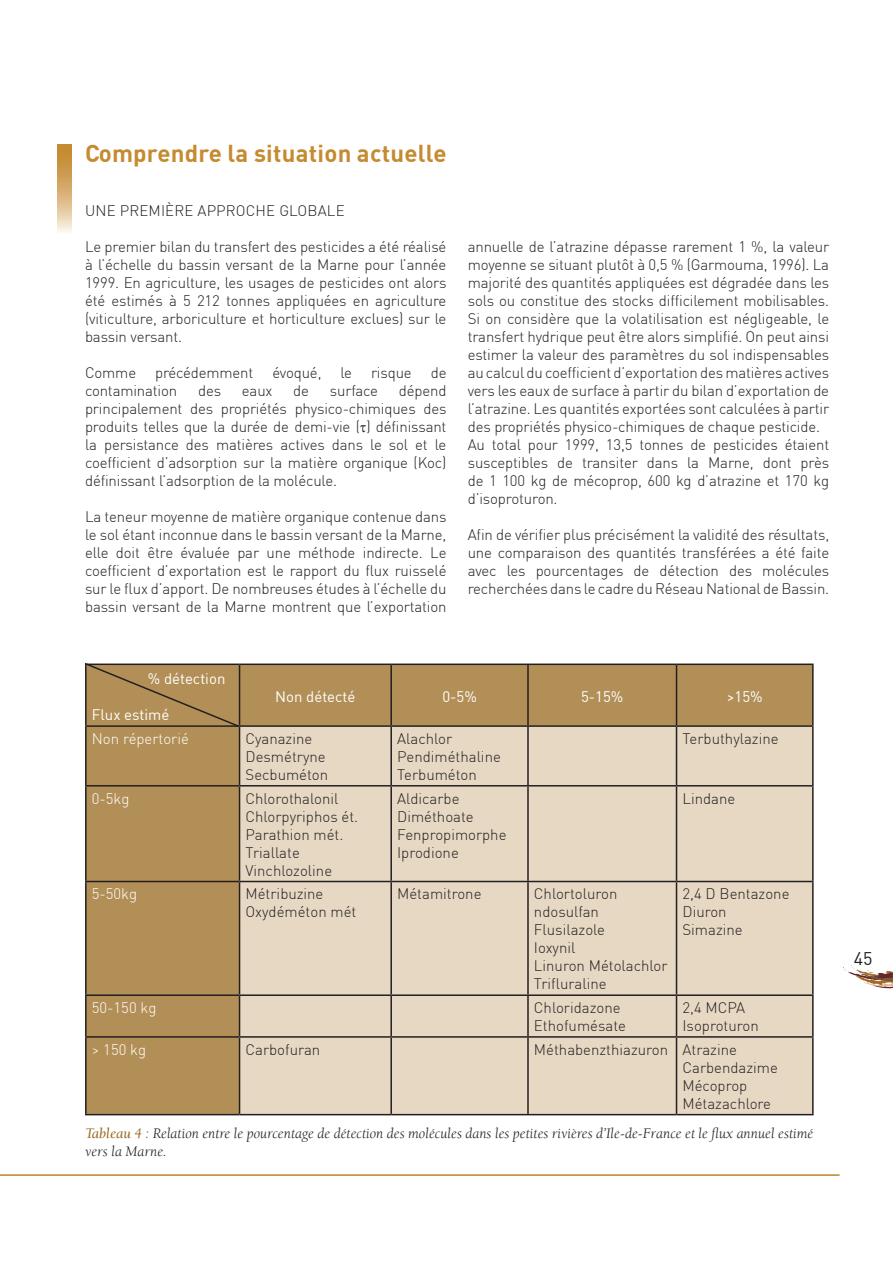
<style>
.page{position:relative;width:893px;height:1263px;background:#fff}
.page>*{position:absolute;margin:0;border:0;box-sizing:border-box;transform-origin:0 0}
.t1{font:700 24px "DIN";letter-spacing:.01em;color:#c48b30}
.t2{font:18px "DIN";color:#231f20}
.t3{font:300 15px/18px "DIN";letter-spacing:-.01em;color:#231f20}
.t4{font:italic 15px/18px "Berkeley Std";color:#231f20}
.t5{font:15px "DIN";color:#fff}
.t6{font:300 15px "DIN";color:#fff}
.s1{color:#946a20}
</style>
<div class="page">
<hr style="left:0;top:1174px;width:839px;height:2px;background:#c48b30">
<svg style="left:843px;top:965px;width:50px;height:23px"></svg>
<svg style="left:57px;top:145px;width:15px;height:87px"></svg>
<div style="left:87px;top:665px;width:725px;height:449px;background:#b28f57"></div>
<div style="left:240px;top:727px;width:572px;height:387px;background:#e6d8c3"></div>
<hr style="left:85px;top:727px;width:2px;height:58px;background:#231f20">
<hr style="left:239px;top:727px;width:1px;height:58px;background:#231f20">
<hr style="left:390px;top:727px;width:2px;height:58px;background:#231f20">
<hr style="left:527px;top:727px;width:2px;height:58px;background:#231f20">
<hr style="left:676px;top:727px;width:1px;height:58px;background:#231f20">
<hr style="left:812px;top:727px;width:2px;height:58px;background:#231f20">
<hr style="left:85px;top:785px;width:155px;height:1px;background:#231f20">
<hr style="left:85px;top:786px;width:2px;height:95px;background:#231f20">
<hr style="left:240px;top:785px;width:151px;height:1px;background:#231f20">
<hr style="left:239px;top:786px;width:1px;height:95px;background:#231f20">
<hr style="left:391px;top:785px;width:137px;height:1px;background:#231f20">
<hr style="left:390px;top:786px;width:2px;height:95px;background:#231f20">
<hr style="left:528px;top:785px;width:148px;height:1px;background:#231f20">
<hr style="left:527px;top:786px;width:2px;height:95px;background:#231f20">
<hr style="left:676px;top:785px;width:138px;height:1px;background:#231f20">
<hr style="left:676px;top:786px;width:1px;height:95px;background:#231f20">
<hr style="left:812px;top:786px;width:2px;height:95px;background:#231f20">
<hr style="left:85px;top:881px;width:155px;height:1px;background:#231f20">
<hr style="left:85px;top:882px;width:2px;height:112px;background:#231f20">
<hr style="left:240px;top:881px;width:151px;height:1px;background:#231f20">
<hr style="left:239px;top:882px;width:1px;height:112px;background:#231f20">
<hr style="left:391px;top:881px;width:137px;height:1px;background:#231f20">
<hr style="left:390px;top:882px;width:2px;height:112px;background:#231f20">
<hr style="left:528px;top:881px;width:148px;height:1px;background:#231f20">
<hr style="left:527px;top:882px;width:2px;height:112px;background:#231f20">
<hr style="left:676px;top:881px;width:138px;height:1px;background:#231f20">
<hr style="left:676px;top:882px;width:1px;height:112px;background:#231f20">
<hr style="left:812px;top:882px;width:2px;height:112px;background:#231f20">
<hr style="left:85px;top:994px;width:155px;height:2px;background:#231f20">
<hr style="left:85px;top:996px;width:2px;height:40px;background:#231f20">
<hr style="left:240px;top:994px;width:151px;height:2px;background:#231f20">
<hr style="left:239px;top:996px;width:1px;height:40px;background:#231f20">
<hr style="left:391px;top:994px;width:137px;height:2px;background:#231f20">
<hr style="left:390px;top:996px;width:2px;height:40px;background:#231f20">
<hr style="left:528px;top:994px;width:148px;height:2px;background:#231f20">
<hr style="left:527px;top:996px;width:2px;height:40px;background:#231f20">
<hr style="left:676px;top:994px;width:138px;height:2px;background:#231f20">
<hr style="left:676px;top:996px;width:1px;height:40px;background:#231f20">
<hr style="left:812px;top:996px;width:2px;height:40px;background:#231f20">
<hr style="left:85px;top:1036px;width:155px;height:2px;background:#231f20">
<hr style="left:85px;top:1038px;width:2px;height:76px;background:#231f20">
<hr style="left:240px;top:1036px;width:151px;height:2px;background:#231f20">
<hr style="left:239px;top:1038px;width:1px;height:76px;background:#231f20">
<hr style="left:391px;top:1036px;width:137px;height:2px;background:#231f20">
<hr style="left:390px;top:1038px;width:2px;height:76px;background:#231f20">
<hr style="left:528px;top:1036px;width:148px;height:2px;background:#231f20">
<hr style="left:527px;top:1038px;width:2px;height:76px;background:#231f20">
<hr style="left:676px;top:1036px;width:138px;height:2px;background:#231f20">
<hr style="left:676px;top:1038px;width:1px;height:76px;background:#231f20">
<hr style="left:812px;top:1038px;width:2px;height:76px;background:#231f20">
<hr style="left:85px;top:1114px;width:155px;height:1px;background:#231f20">
<hr style="left:240px;top:1114px;width:151px;height:1px;background:#231f20">
<hr style="left:391px;top:1114px;width:137px;height:1px;background:#231f20">
<hr style="left:528px;top:1114px;width:148px;height:1px;background:#231f20">
<hr style="left:676px;top:1114px;width:138px;height:1px;background:#231f20">
<hr style="left:240px;top:663px;width:151px;height:2px;background:#231f20">
<hr style="left:391px;top:663px;width:137px;height:2px;background:#231f20">
<hr style="left:390px;top:665px;width:2px;height:60px;background:#231f20">
<hr style="left:528px;top:663px;width:148px;height:2px;background:#231f20">
<hr style="left:527px;top:665px;width:2px;height:60px;background:#231f20">
<hr style="left:676px;top:663px;width:138px;height:2px;background:#231f20">
<hr style="left:676px;top:665px;width:1px;height:60px;background:#231f20">
<hr style="left:812px;top:665px;width:2px;height:60px;background:#231f20">
<hr style="left:240px;top:725px;width:151px;height:2px;background:#231f20">
<hr style="left:391px;top:725px;width:137px;height:2px;background:#231f20">
<hr style="left:528px;top:725px;width:148px;height:2px;background:#231f20">
<hr style="left:676px;top:725px;width:138px;height:2px;background:#231f20">
<svg style="left:84px;top:663px;width:157px;height:65px;background:#a68654"></svg>
<h1 class="t1" style="left:85px;top:138px;width:363px">Comprendre la situation actuelle</h1>
<p class="t3" style="left:85px;top:201px;width:45px">Une premi</p>
<p class="t3" style="left:165px;top:201px;width:36px">ère approche</p>
<p class="t3" style="left:279px;top:201px;width:4px">globale</p>
<p class="t3" style="left:85px;top:237px;width:363px;text-align:justify">Le premier bilan du transfert des pesticides a été réalisé à l’échelle du bassin versant de la Marne pour l’année 1999. En agriculture, les usages de pesticides ont alors été estimés à 5 212 tonnes appliquées en agriculture (viticulture, arboriculture et horticulture exclues) sur le bassin versant.</p>
<p class="t3" style="left:85px;top:363px;width:53px">Comme</p>
<p class="t3" style="left:155px;top:363px;width:100px">précédemment</p>
<p class="t3" style="left:272px;top:363px;width:51px">évoqué,</p>
<p class="t3" style="left:340px;top:363px;width:13px">le</p>
<p class="t3" style="left:371px;top:363px;width:42px">risque</p>
<p class="t3" style="left:431px;top:363px;width:17px">de</p>
<p class="t3" style="left:85px;top:381px;width:94px">contamination</p>
<p class="t3" style="left:198px;top:381px;width:25px">des</p>
<p class="t3" style="left:242px;top:381px;width:32px">eaux</p>
<p class="t3" style="left:293px;top:381px;width:17px">de</p>
<p class="t3" style="left:330px;top:381px;width:50px">surface</p>
<p class="t3" style="left:85px;top:381px;width:363px;text-align:justify;text-indent:314px">dépend principalement des propriétés physico-chimiques des produits telles que la durée de demi-vie ( ) définissant la persistance des matières actives dans le sol et le coefficient d’adsorption sur la matière organique (Koc) définissant l’adsorption de la molécule.</p>
<p class="t3" style="left:85px;top:507px;width:363px;text-align:justify">La teneur moyenne de matière organique contenue dans le sol étant inconnue dans le bassin versant de la Marne, elle doit être évaluée par une méthode indirecte. Le coefficient d’exportation est le rapport du flux ruisselé sur le flux d’apport. De nombreuses études à l’échelle du bassin versant de la Marne montrent que l’exportation</p>
<p class="t3" style="left:468px;top:237px;width:363px">annuelle de l’atrazine dépasse rarement 1 %, la valeur moyenne se situant plutôt à 0,5 % (Garmouma, 1996). La majorité des quantités appliquées est dégradée dans les sols ou constitue des stocks difficilement mobilisables.<br>Si on considère que la volatilisation est négligeable, le transfert hydrique peut être alors simplifié. On peut ainsi estimer la valeur des paramètres du sol indispensables au calcul du coefficient d’exportation des matières actives vers les eaux de surface à partir du bilan d’exportation de l’atrazine. Les quantités exportées sont calculées à partir des propriétés physico-chimiques de chaque pesticide.<br>Au total pour 1999, 13,5 tonnes de pesticides étaient susceptibles de transiter dans la Marne, dont près de 1 100 kg de mécoprop, 600 kg d’atrazine et 170 kg d’isoproturon.</p>
<p class="t3" style="left:468px;top:525px;width:363px;text-align:justify">Afin de vérifier plus précisément la validité des résultats, une comparaison des quantités transférées a été faite avec les pourcentages de détection des molécules recherchées dans le cadre du Réseau National de Bassin.</p>
<p class="t5" style="left:148px;top:669px;width:79px">% détection</p>
<p class="t5" style="left:92px;top:705px;width:79px">Flux estimé</p>
<p class="t5" style="left:275px;top:687px;width:82px">Non détecté</p>
<p class="t5" style="left:442px;top:687px;width:36px">0-5%</p>
<p class="t5" style="left:581px;top:687px;width:44px">5-15%</p>
<p class="t5" style="left:727px;top:687px;width:37px">&gt;15%</p>
<p class="t6" style="left:92px;top:729px;width:99px">Non répertorié</p>
<p class="t3" style="left:246px;top:729px;width:84px">Cyanazine<br>Desmétryne<br>Secbuméton</p>
<p class="t3" style="left:397px;top:729px;width:105px">Alachlor<br>Pendiméthaline<br>Terbuméton</p>
<p class="t3" style="left:682px;top:729px;width:98px">Terbuthylazine</p>
<p class="t6" style="left:92px;top:789px;width:39px">0-5kg</p>
<p class="t3" style="left:246px;top:789px;width:114px">Chlorothalonil<br>Chlorpyriphos ét.<br>Parathion mét.<br>Triallate<br>Vinchlozoline</p>
<p class="t3" style="left:397px;top:789px;width:111px">Aldicarbe<br>Diméthoate<br>Fenpropimorphe<br>Iprodione</p>
<p class="t3" style="left:682px;top:789px;width:54px">Lindane</p>
<p class="t6" style="left:92px;top:884px;width:47px">5-50kg</p>
<p class="t3" style="left:246px;top:885px;width:112px">Métribuzine<br>Oxydéméton mét</p>
<p class="t3" style="left:397px;top:885px;width:86px">Métamitrone</p>
<p class="t3" style="left:534px;top:885px;width:135px">Chlortoluron ndosulfan<br>Flusilazole<br>Ioxynil<br>Linuron Métolachlor<br>Trifluraline</p>
<p class="t3" style="left:682px;top:885px;width:108px">2,4 D Bentazone<br>Diuron<br>Simazine</p>
<p class="t6" style="left:92px;top:998px;width:66px">50-150 kg</p>
<p class="t3" style="left:534px;top:998px;width:94px">Chloridazone<br>Ethofumésate</p>
<p class="t3" style="left:682px;top:998px;width:78px">2,4 MCPA<br>Isoproturon</p>
<p class="t6" style="left:92px;top:1040px;width:56px">&gt; 150 kg</p>
<p class="t3" style="left:245px;top:1040px;width:76px">Carbofuran</p>
<p class="t3" style="left:682px;top:1040px;width:97px;text-indent:-149px">Méthabenzthiazuron Atrazine<br>Carbendazime<br>Mécoprop<br>Métazachlore</p>
<p class="t4" style="left:85px;top:1124px;width:730px"><span class="s1">Tableau 4 :</span> Relation entre le pourcentage de détection des molécules dans les petites rivières d’Ile-de-France et le flux annuel estimé vers la Marne.</p>
<p class="t2" style="left:854px;top:947px;width:20px">45</p>
</div>
